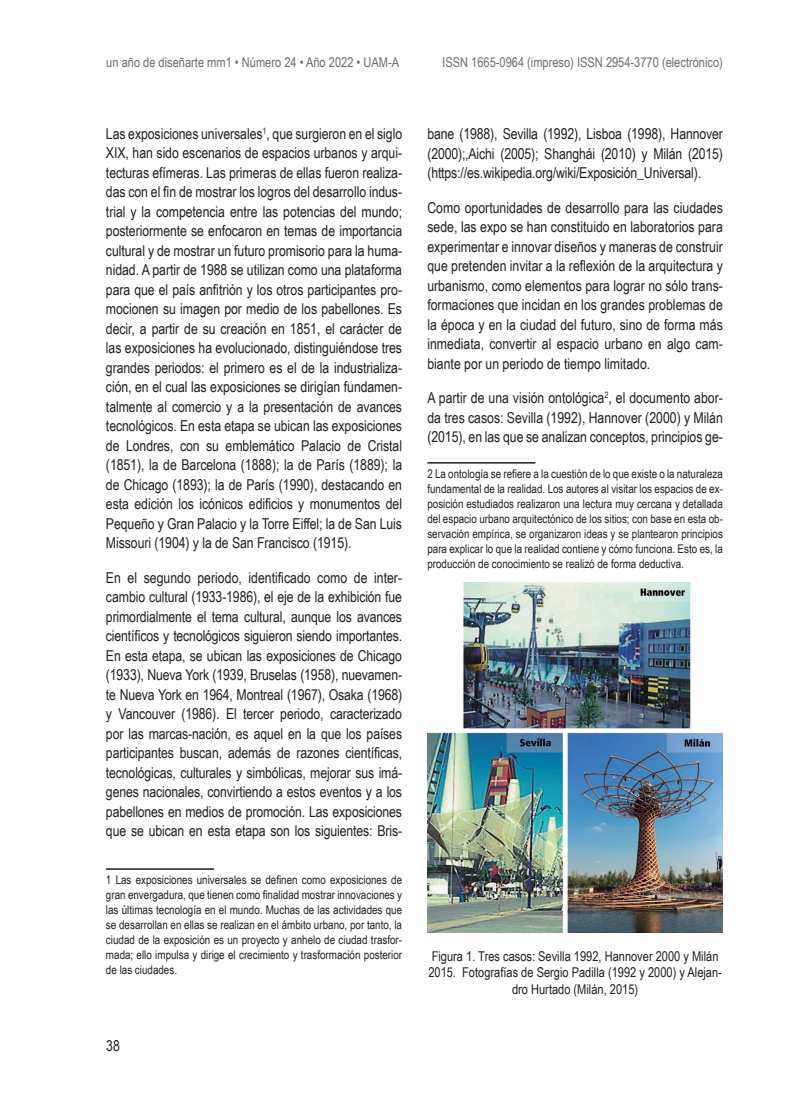
<style>
.page{position:relative;width:808px;height:1106px;background:#fff}
.page>*{position:absolute;margin:0;border:0;box-sizing:border-box;transform-origin:0 0}
.texto_corrido{font:15px/19.5px "Arial Narrow";letter-spacing:-.005em;color:#231f20;text-align:justify}
.pie_de_imagen{font:13.5px/16.5px "Arial Narrow";color:#231f20;text-align:center}
.t1{font:13.5px "Arial Narrow";color:#6c6d70}
.notas_al_pie{font:12px/15px "Arial Narrow";color:#231f20;text-align:justify}
</style>
<div class="page">
<hr style="left:106px;top:868px;width:108px;height:1px;background:#231f20">
<hr style="left:427px;top:462px;width:108px;height:1px;background:#231f20">
<img style="left:427px;top:583px;width:296px;height:349px">
<p class="t1" style="left:106px;top:52px;width:294px">un año de diseñarte mm1 • Número 24 • Año 2022 • UAM-A</p>
<p class="t1" style="left:442px;top:52px;width:282px">ISSN 1665-0964 (impreso) ISSN 2954-3770 (electrónico)</p>
<p class="texto_corrido" style="left:106px;top:123px;width:298px">Las exposiciones universales<sup>1</sup>, que surgieron en el siglo XIX, han sido escenarios de espacios urbanos y arqui&shy;tecturas efímeras. Las primeras de ellas fueron realiza&shy;das con el fin de mostrar los logros del desarrollo indus&shy;trial y la competencia entre las potencias del mundo; posteriormente se enfocaron en temas de importancia cultural y de mostrar un futuro promisorio para la huma&shy;nidad. A partir de 1988 se utilizan como una plataforma para que el país anfitrión y los otros participantes pro&shy;mocionen su imagen por medio de los pabellones. Es decir, a partir de su creación en 1851, el carácter de las exposiciones ha evolucionado, distinguiéndose tres grandes periodos: el primero es el de la industrializa&shy;ción, en el cual las exposiciones se dirigían fundamen&shy;talmente al comercio y a la presentación de avances tecnológicos. En esta etapa se ubican las exposiciones de Londres, con su emblemático Palacio de Cristal (1851), la de Barcelona (1888); la de París (1889); la de Chicago (1893); la de París (1990), destacando en esta edición los icónicos edificios y monumentos del Pequeño y Gran Palacio y la Torre Eiffel; la de San Luis Missouri (1904) y la de San Francisco (1915).</p>
<p class="texto_corrido" style="left:106px;top:567px;width:298px">En el segundo periodo, identificado como de inter&shy;cambio cultural (1933-1986), el eje de la exhibición fue primordialmente el tema cultural, aunque los avances científicos y tecnológicos siguieron siendo importantes.<br>En esta etapa, se ubican las exposiciones de Chicago (1933), Nueva York (1939, Bruselas (1958), nuevamen&shy;te Nueva York en 1964, Montreal (1967), Osaka (1968) y Vancouver (1986). El tercer periodo, caracterizado por las marcas-nación, es aquel en la que los países participantes buscan, además de razones científicas, tecnológicas, culturales y simbólicas, mejorar sus imá&shy;genes nacionales, convirtiendo a estos eventos y a los pabellones en medios de promoción. Las exposiciones que se ubican en esta etapa son los siguientes: Bris-</p>
<p class="notas_al_pie" style="left:106px;top:872px;width:298px">1 Las exposiciones universales se definen como exposiciones de gran envergadura, que tienen como finalidad mostrar innovaciones y las últimas tecnología en el mundo. Muchas de las actividades que se desarrollan en ellas se realizan en el ámbito urbano, por tanto, la ciudad de la exposición es un proyecto y anhelo de ciudad trasfor&shy;mada; ello impulsa y dirige el crecimiento y trasformación posterior de las ciudades.</p>
<p class="texto_corrido" style="left:106px;top:1035px;width:15px">38</p>
<p class="texto_corrido" style="left:427px;top:124px;width:297px">bane (1988), Sevilla (1992), Lisboa (1998), Hannover (2000);,Aichi (2005); Shanghái (2010) y Milán (2015) (https://es.wikipedia.org/wiki/Exposición_Universal).</p>
<p class="texto_corrido" style="left:427px;top:197px;width:297px">Como oportunidades de desarrollo para las ciudades sede, las expo se han constituido en laboratorios para experimentar e innovar diseños y maneras de construir que pretenden invitar a la reflexión de la arquitectura y urbanismo, como elementos para lograr no sólo trans&shy;formaciones que incidan en los grandes problemas de la época y en la ciudad del futuro, sino de forma más inmediata, convertir al espacio urbano en algo cam&shy;biante por un periodo de tiempo limitado.</p>
<p class="texto_corrido" style="left:427px;top:388px;width:297px">A partir de una visión ontológica<sup>2</sup>, el documento abor&shy;da tres casos: Sevilla (1992), Hannover (2000) y Milán (2015), en las que se analizan conceptos, principios ge-</p>
<p class="notas_al_pie" style="left:427px;top:465px;width:297px">2 La ontología se refiere a la cuestión de lo que existe o la naturaleza fundamental de la realidad. Los autores al visitar los espacios de ex&shy;posición estudiados realizaron una lectura muy cercana y detallada del espacio urbano arquitectónico de los sitios; con base en esta ob&shy;servación empírica, se organizaron ideas y se plantearon principios para explicar lo que la realidad contiene y cómo funciona. Esto es, la producción de conocimiento se realizó de forma deductiva.</p>
<p class="pie_de_imagen" style="left:428px;top:947px;width:295px">Figura 1. Tres casos: Sevilla 1992, Hannover 2000 y Milán<br>2015. Fotografías de Sergio Padilla (1992 y 2000) y Alejan&shy;dro Hurtado (Milán, 2015)</p>
</div>
